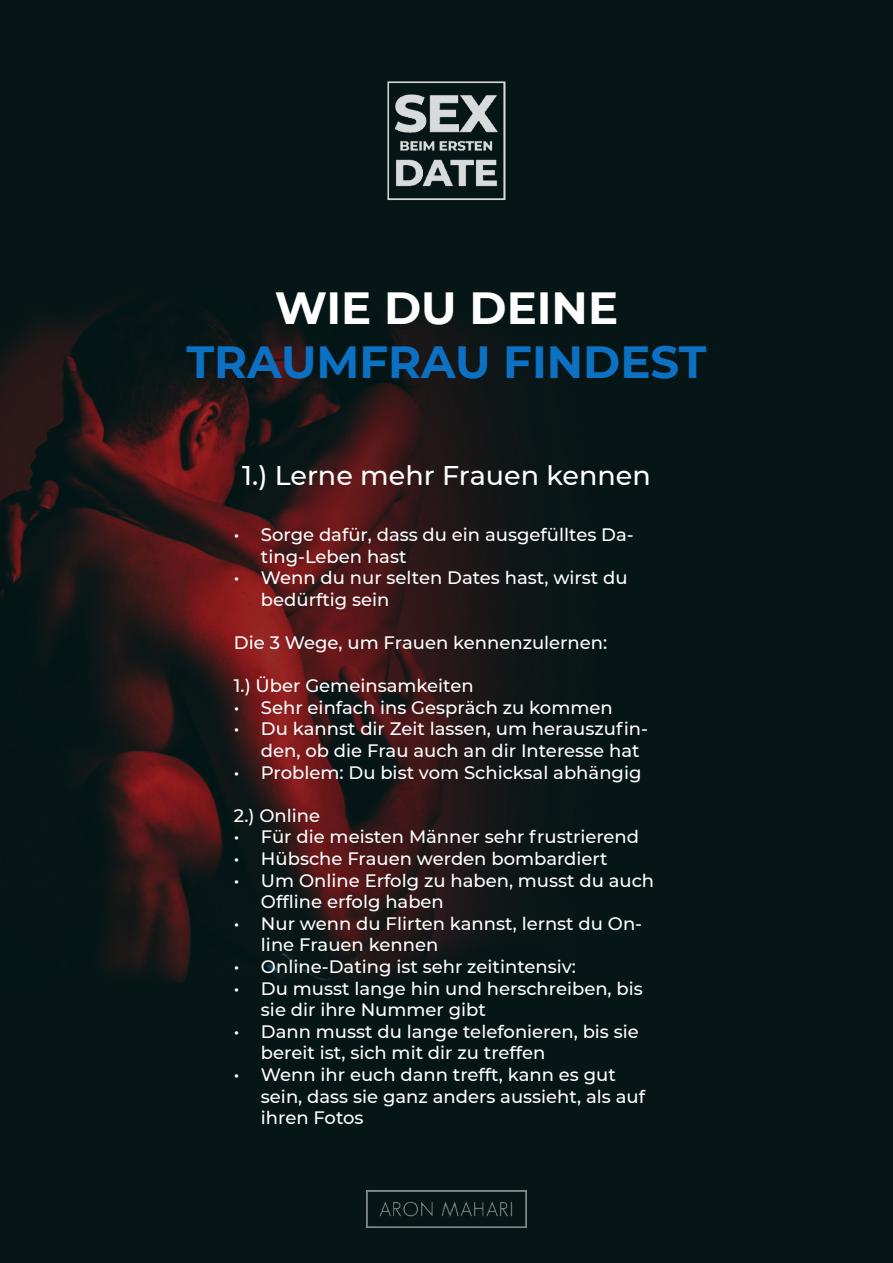
<style>
.page{position:relative;width:893px;height:1263px;background:#fff}
.page>*{position:absolute;margin:0;border:0;box-sizing:border-box;transform-origin:0 0}
.t1{font:700 45px "Montserrat";color:#0c71c3}
.t2{font:700 45px "Montserrat";color:#fff}
.t3{font:500 27px "Montserrat";color:#fff}
.t4{font:500 18px/21.6px "Montserrat";color:#fff}
</style>
<div class="page">
<div style="left:0;top:0;width:892px;height:1262px;background:#061616"></div>
<img style="left:0;top:257px;width:893px;height:788px">
<img style="left:387px;top:81px;width:119px;height:120px">
<img style="left:367px;top:1190px;width:159px;height:38px">
<h1 class="t2" style="left:275px;top:282px;width:345px">WIE DU DEINE</h1>
<h1 class="t1" style="left:186px;top:336px;width:522px">TRAUMFRAU FINDEST</h1>
<h2 class="t3" style="left:242px;top:461px;width:410px">1.) Lerne mehr Frauen kennen</h2>
<p class="t4" style="left:261px;top:524px;width:374px;text-indent:-27px">• Sorge dafür, dass du ein ausgefülltes Da&shy;ting-Leben hast</p>
<p class="t4" style="left:261px;top:567px;width:368px;text-indent:-27px">• Wenn du nur selten Dates hast, wirst du bedürftig sein</p>
<p class="t4" style="left:234px;top:632px;width:375px">Die 3 Wege, um Frauen kennenzulernen:</p>
<p class="t4" style="left:234px;top:675px;width:241px">1.) Über Gemeinsamkeiten</p>
<p class="t4" style="left:234px;top:697px;width:380px">• Sehr einfach ins Gespräch zu kommen</p>
<p class="t4" style="left:261px;top:718px;width:388px;text-indent:-27px">• Du kannst dir Zeit lassen, um herauszufin&shy;den, ob die Frau auch an dir Interesse hat</p>
<p class="t4" style="left:234px;top:762px;width:409px">• Problem: Du bist vom Schicksal abhängig</p>
<p class="t4" style="left:234px;top:805px;width:88px">2.) Online</p>
<p class="t4" style="left:234px;top:826px;width:407px">• Für die meisten Männer sehr frustrierend</p>
<p class="t4" style="left:234px;top:848px;width:375px">• Hübsche Frauen werden bombardiert</p>
<p class="t4" style="left:261px;top:870px;width:395px;text-indent:-27px">• Um Online Erfolg zu haben, musst du auch<br>Offline erfolg haben</p>
<p class="t4" style="left:261px;top:913px;width:383px;text-indent:-27px">• Nur wenn du Flirten kannst, lernst du On&shy;line Frauen kennen</p>
<p class="t4" style="left:234px;top:956px;width:344px">• Online-Dating ist sehr zeitintensiv:</p>
<p class="t4" style="left:261px;top:978px;width:383px;text-indent:-27px">• Du musst lange hin und herschreiben, bis sie dir ihre Nummer gibt</p>
<p class="t4" style="left:261px;top:1021px;width:379px;text-indent:-27px">• Dann musst du lange telefonieren, bis sie bereit ist, sich mit dir zu treffen</p>
<p class="t4" style="left:261px;top:1064px;width:386px;text-indent:-27px">• Wenn ihr euch dann trefft, kann es gut sein, dass sie ganz anders aussieht, als auf ihren Fotos</p>
</div>
